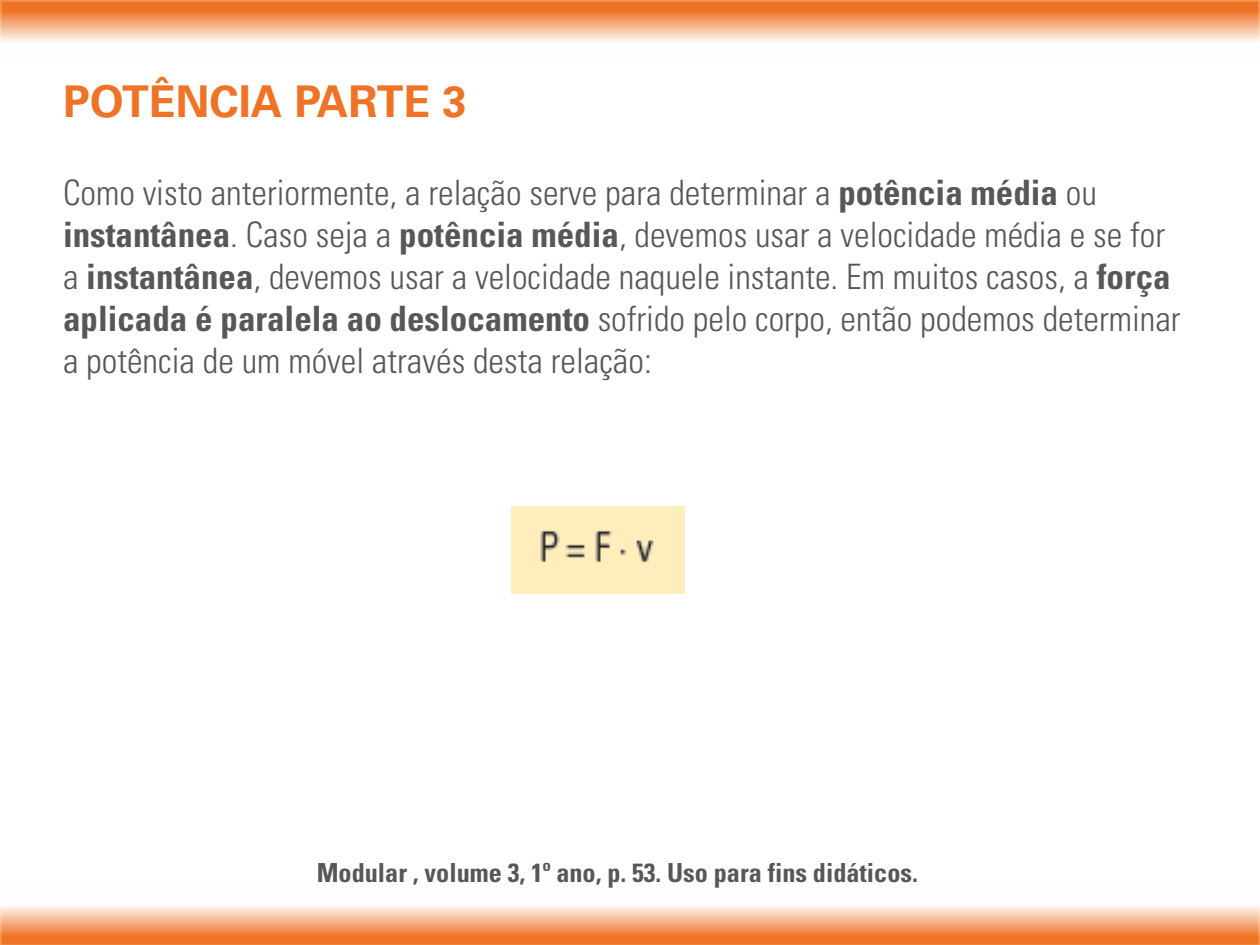
<style>
.page{position:relative;width:1260px;height:945px;background:#fff}
.page>*{position:absolute;margin:0;border:0;box-sizing:border-box;transform-origin:0 0}
.t1{font:700 43.75px "Univers LT Std";color:#ee7326}
.t2{font:300 condensed 35px/42px "Univers LT Std";color:#575756}
.t3{font:700 condensed 26.25px "Univers LT Std";color:#575756}
.s1{font-weight:700}
</style>
<div class="page">
<svg style="left:0;top:0;width:1260px;height:42px"></svg>
<svg style="left:0;top:906px;width:1260px;height:39px"></svg>
<img style="left:511px;top:507px;width:173px;height:86px">
<p class="t1" style="left:63px;top:76px;width:405px">POTÊNCIA PARTE 3</p>
<p class="t2" style="left:63px;top:172px;width:1119px">Como visto anteriormente, a relação serve para determinar a <span class="s1">potência média</span> ou <span class="s1">instantânea</span>. Caso seja a <span class="s1">potência média</span>, devemos usar a velocidade média e se for a <span class="s1">instantânea</span>, devemos usar a velocidade naquele instante. Em muitos casos, a <span class="s1">força aplicada é paralela ao deslocamento</span> sofrido pelo corpo, então podemos determinar a potência de um móvel através desta relação:</p>
<p class="t3" style="left:317px;top:857px;width:603px">Modular , volume 3, 1º ano, p. 53. Uso para fins didáticos.</p>
</div>
